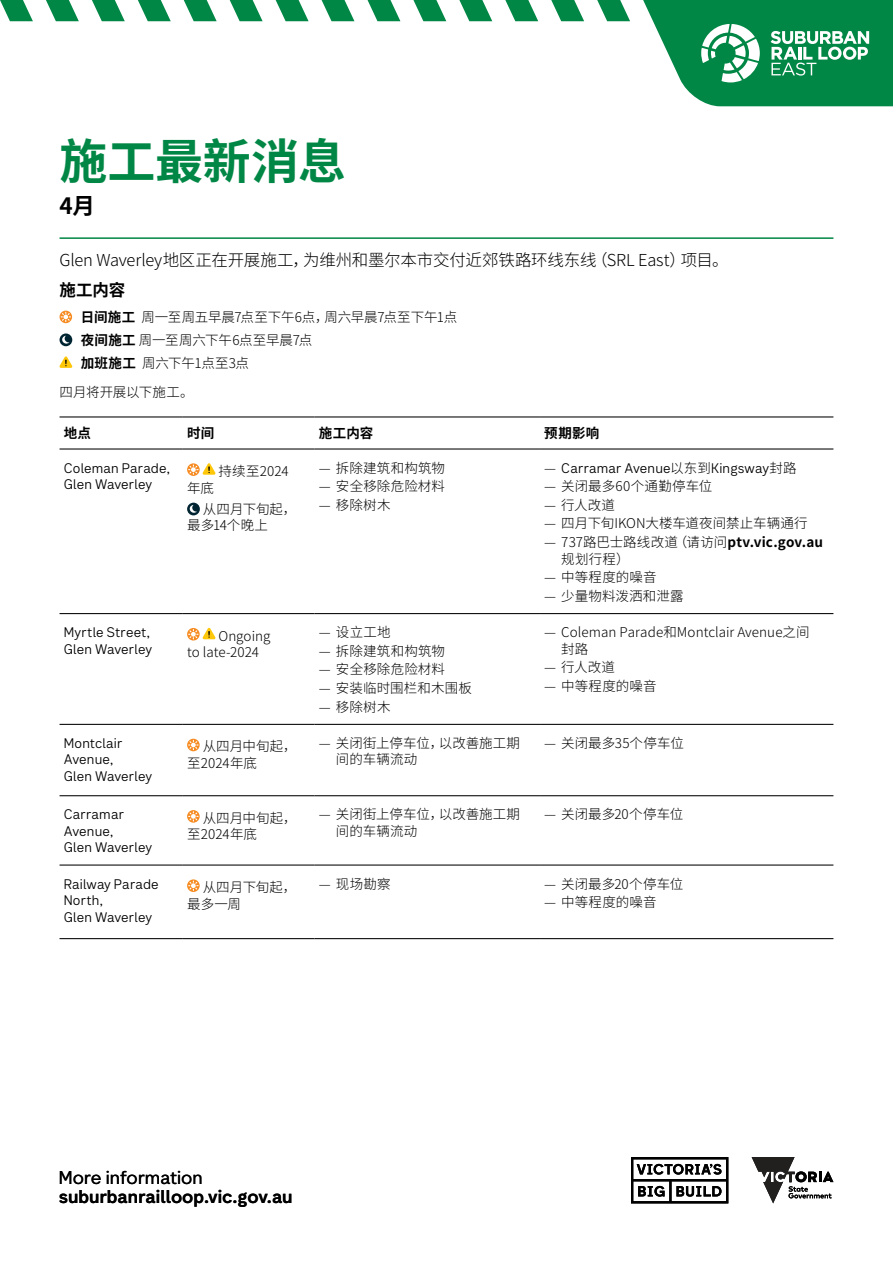
<style>
.page{position:relative;width:893px;height:1263px;background:#fff}
.page>*{position:absolute;margin:0;border:0;box-sizing:border-box;transform-origin:0 0}
.t1{font:700 48px "Noto Sans CJ Ksc";letter-spacing:-.005em;color:#008745}
.t2{font:700 22.5px "Noto Sans CJ Ksc";color:#000}
.t3{font:700 18px/19.5px "Network Geo";color:#000}
.t4{font:300 16.5px "Noto Sans CJ Ksc";letter-spacing:-.01em;color:#000}
.H4_NEW{font:700 16.5px "Noto Sans CJ Ksc";color:#000}
.Body_Copy{font:300 13.5px/16.5px "Noto Sans CJ Ksc";letter-spacing:.005em;color:#000}
.Body_Copy-2{font:300 13.5px/16.5px "Network Sans";letter-spacing:.01em;color:#000}
.Body_Copy-3{font:300 13.5px "Noto Sans CJ Ksc";letter-spacing:-.015em;color:#000}
.Body_Copy-4{font:700 13.5px "Noto Sans CJ Ksc";letter-spacing:.02em;color:#000}
.s1{font-weight:700}
.s2{font-family:"Noto Sans CJ Ksc"}
.s3{font-weight:400}
</style>
<div class="page">
<hr style="left:60px;top:237px;width:773px;height:2px;background:#008745">
<hr style="left:60px;top:416px;width:123px;height:1px;background:#000">
<hr style="left:183px;top:416px;width:132px;height:1px;background:#000">
<hr style="left:315px;top:416px;width:225px;height:1px;background:#000">
<hr style="left:540px;top:416px;width:293px;height:1px;background:#000">
<hr style="left:60px;top:448px;width:123px;height:1px;background:#000">
<hr style="left:183px;top:448px;width:132px;height:1px;background:#000">
<hr style="left:315px;top:448px;width:225px;height:1px;background:#000">
<hr style="left:540px;top:448px;width:293px;height:1px;background:#000">
<hr style="left:60px;top:613px;width:123px;height:1px;background:#000">
<hr style="left:183px;top:613px;width:132px;height:1px;background:#000">
<hr style="left:315px;top:613px;width:225px;height:1px;background:#000">
<hr style="left:540px;top:613px;width:293px;height:1px;background:#000">
<hr style="left:60px;top:724px;width:123px;height:1px;background:#000">
<hr style="left:183px;top:724px;width:132px;height:1px;background:#000">
<hr style="left:315px;top:724px;width:225px;height:1px;background:#000">
<hr style="left:540px;top:724px;width:293px;height:1px;background:#000">
<hr style="left:60px;top:795px;width:123px;height:1px;background:#000">
<hr style="left:183px;top:795px;width:132px;height:1px;background:#000">
<hr style="left:315px;top:795px;width:225px;height:1px;background:#000">
<hr style="left:540px;top:795px;width:293px;height:1px;background:#000">
<hr style="left:60px;top:864px;width:123px;height:1px;background:#000">
<hr style="left:183px;top:864px;width:132px;height:1px;background:#000">
<hr style="left:315px;top:864px;width:225px;height:1px;background:#000">
<hr style="left:540px;top:864px;width:293px;height:1px;background:#000">
<hr style="left:60px;top:938px;width:123px;height:1px;background:#000">
<hr style="left:183px;top:938px;width:132px;height:1px;background:#000">
<hr style="left:315px;top:938px;width:225px;height:1px;background:#000">
<hr style="left:540px;top:938px;width:293px;height:1px;background:#000">
<svg style="left:188px;top:463px;width:27px;height:12px"></svg>
<svg style="left:187px;top:503px;width:13px;height:12px"></svg>
<svg style="left:187px;top:505px;width:10px;height:10px"></svg>
<svg style="left:188px;top:628px;width:27px;height:12px"></svg>
<svg style="left:188px;top:740px;width:12px;height:11px"></svg>
<svg style="left:187px;top:810px;width:13px;height:13px"></svg>
<svg style="left:188px;top:811px;width:12px;height:11px"></svg>
<svg style="left:187px;top:879px;width:13px;height:13px"></svg>
<svg style="left:188px;top:881px;width:12px;height:10px"></svg>
<svg style="left:60px;top:311px;width:12px;height:12px"></svg>
<svg style="left:61px;top:312px;width:10px;height:10px"></svg>
<svg style="left:60px;top:333px;width:12px;height:13px"></svg>
<svg style="left:62px;top:336px;width:7px;height:8px"></svg>
<svg style="left:60px;top:356px;width:12px;height:12px"></svg>
<svg style="left:0;top:0;width:893px;height:106px"></svg>
<svg style="left:631px;top:1157px;width:97px;height:46px"></svg>
<svg style="left:752px;top:1157px;width:81px;height:46px"></svg>
<h1 class="t1" style="left:60px;top:134px;width:288px">施工最新消息</h1>
<h2 class="t2" style="left:60px;top:193px;width:37px">4月</h2>
<h3 class="t4" style="left:60px;top:251px;width:671px">Glen Waverley地区正在开展施工，为维州和墨尔本市交付近郊铁路环线东线（SRL East）项目。</h3>
<p class="H4_NEW" style="left:60px;top:281px;width:67px">施工内容</p>
<p class="Body_Copy-3" style="left:81px;top:310px;width:378px"><span class="s1">日间施工</span> 周一至周五早晨7点至下午6点，周六早晨7点至下午1点</p>
<p class="Body_Copy-3" style="left:81px;top:332px;width:233px"><span class="s1">夜间施工</span> 周一至周六下午6点至早晨7点</p>
<p class="Body_Copy-3" style="left:81px;top:355px;width:170px"><span class="s1">加班施工</span> 周六下午1点至3点</p>
<p class="Body_Copy" style="left:60px;top:384px;width:136px">四月将开展以下施工。</p>
<p class="Body_Copy-4" style="left:64px;top:426px;width:29px">地点</p>
<p class="Body_Copy-4" style="left:187px;top:426px;width:29px">时间</p>
<p class="Body_Copy-4" style="left:319px;top:426px;width:56px">施工内容</p>
<p class="Body_Copy-4" style="left:544px;top:426px;width:57px">预期影响</p>
<p class="Body_Copy-2" style="left:64px;top:460px;width:107px">Coleman Parade,<br>Glen Waverley</p>
<p class="Body_Copy" style="left:218px;top:463px;width:72px">持续至2024</p>
<p class="Body_Copy" style="left:319px;top:460px;width:128px">— 拆除建筑和构筑物</p>
<p class="Body_Copy" style="left:319px;top:478px;width:127px">— 安全移除危险材料</p>
<p class="Body_Copy" style="left:319px;top:497px;width:73px">— 移除树木</p>
<p class="Body_Copy-2" style="left:544px;top:460px;width:254px"><span class="s2">—</span> Carramar Avenue<span class="s2">以东到</span>Kingsway<span class="s2">封路</span></p>
<p class="Body_Copy" style="left:544px;top:478px;width:170px">— 关闭最多60个通勤停车位</p>
<p class="Body_Copy" style="left:544px;top:497px;width:72px">— 行人改道</p>
<p class="Body_Copy" style="left:544px;top:515px;width:265px">— 四月下旬IKON大楼车道夜间禁止车辆通行</p>
<p class="Body_Copy" style="left:561px;top:534px;width:263px;text-indent:-17px">— 737路巴士路线改道（请访问<span class="s1">ptv.vic.gov.au</span>规划行程）</p>
<p class="Body_Copy" style="left:544px;top:569px;width:114px">— 中等程度的噪音</p>
<p class="Body_Copy" style="left:544px;top:588px;width:141px">— 少量物料泼洒和泄露</p>
<p class="Body_Copy" style="left:187px;top:480px;width:28px">年底</p>
<p class="Body_Copy" style="left:187px;top:501px;width:111px;text-indent:16px">从四月下旬起，最多14个晚上</p>
<p class="Body_Copy-2" style="left:64px;top:624px;width:90px">Myrtle Street,<br>Glen Waverley</p>
<p class="Body_Copy" style="left:187px;top:628px;width:85px;text-indent:31px">Ongoing to late-2024</p>
<p class="Body_Copy" style="left:319px;top:624px;width:73px">— 设立工地</p>
<p class="Body_Copy" style="left:319px;top:643px;width:128px">— 拆除建筑和构筑物</p>
<p class="Body_Copy" style="left:319px;top:661px;width:127px">— 安全移除危险材料</p>
<p class="Body_Copy" style="left:319px;top:680px;width:154px">— 安装临时围栏和木围板</p>
<p class="Body_Copy" style="left:319px;top:699px;width:73px">— 移除树木</p>
<p class="Body_Copy" style="left:561px;top:624px;width:250px;text-indent:-17px">— Coleman Parade和Montclair Avenue之间封路</p>
<p class="Body_Copy" style="left:544px;top:659px;width:72px">— 行人改道</p>
<p class="Body_Copy" style="left:544px;top:678px;width:114px">— 中等程度的噪音</p>
<p class="Body_Copy-2" style="left:64px;top:735px;width:90px">Montclair<br>Avenue,<br>Glen Waverley</p>
<p class="Body_Copy" style="left:187px;top:738px;width:111px;text-indent:16px">从四月中旬起，至2024年底</p>
<p class="Body_Copy" style="left:336px;top:735px;width:185px;text-indent:-17px">— 关闭街上停车位，以改善施工期间的车辆流动</p>
<p class="Body_Copy" style="left:544px;top:735px;width:141px">— 关闭最多35个停车位</p>
<p class="Body_Copy-2" style="left:64px;top:806px;width:90px">Carramar<br>Avenue,<br>Glen Waverley</p>
<p class="Body_Copy" style="left:187px;top:810px;width:111px;text-indent:16px">从四月中旬起，至2024年底</p>
<p class="Body_Copy" style="left:336px;top:806px;width:185px;text-indent:-17px">— 关闭街上停车位，以改善施工期间的车辆流动</p>
<p class="Body_Copy" style="left:544px;top:806px;width:141px">— 关闭最多20个停车位</p>
<p class="Body_Copy-2" style="left:64px;top:876px;width:96px">Railway Parade<br>North,<br>Glen Waverley</p>
<p class="Body_Copy" style="left:187px;top:879px;width:111px;text-indent:16px">从四月下旬起，最多一周</p>
<p class="Body_Copy" style="left:319px;top:876px;width:73px">— 现场勘察</p>
<p class="Body_Copy" style="left:544px;top:876px;width:141px">— 关闭最多20个停车位</p>
<p class="Body_Copy" style="left:544px;top:894px;width:114px">— 中等程度的噪音</p>
<p class="t3" style="left:59px;top:1169px;width:235px"><span class="s3">More information </span>suburbanrailloop.vic.gov.au</p>
</div>
